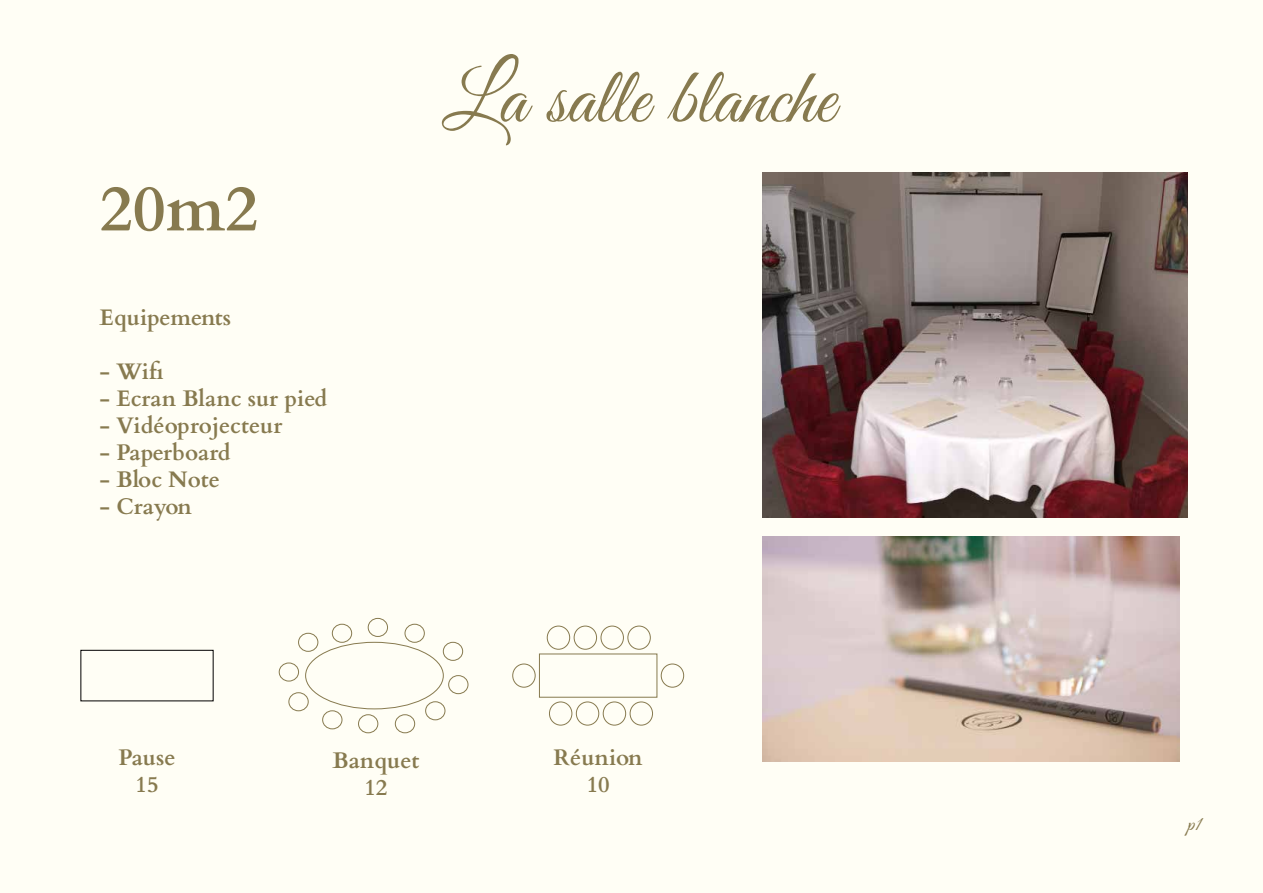
<style>
.page{position:relative;width:1263px;height:893px;background:#fff}
.page>*{position:absolute;margin:0;border:0;box-sizing:border-box;transform-origin:0 0}
.t1{font:79.5px "Great Vibes";color:#877a4f}
.t2{font:700 64.5px "Cardo";color:#877a4f}
.t3{font:700 22.5px/27px "Cardo";color:#877a4f;text-align:center}
.t4{font:21px "Great Vibes";color:#877a4f}
</style>
<div class="page">
<div style="left:1px;top:1px;width:1261px;height:891px;background:#fffef5"></div>
<div style="left:81px;top:650px;width:132px;height:51px;border:1px solid #000"></div>
<svg style="left:279px;top:618px;width:189px;height:115px"></svg>
<img style="left:762px;top:536px;width:417px;height:226px">
<svg style="left:512px;top:626px;width:172px;height:99px"></svg>
<img style="left:762px;top:173px;width:425px;height:344px">
<h2 class="t2" style="left:100px;top:157px;width:160px">20m2</h2>
<p class="t3" style="left:100px;top:302px;width:133px">Equipements</p>
<p class="t3" style="left:100px;top:356px;width:66px">- Wifi</p>
<p class="t3" style="left:100px;top:383px;width:229px">- Ecran Blanc sur pied</p>
<p class="t3" style="left:100px;top:410px;width:184px">- Vidéoprojecteur</p>
<p class="t3" style="left:100px;top:437px;width:132px">- Paperboard</p>
<p class="t3" style="left:100px;top:464px;width:122px">- Bloc Note</p>
<p class="t3" style="left:100px;top:491px;width:94px">- Crayon</p>
<h1 class="t1" style="left:442px;top:54px;width:394px">La salle blanche</h1>
<p class="t3" style="left:119px;top:742px;width:58px">Pause<br>15</p>
<p class="t3" style="left:332px;top:745px;width:89px">Banquet<br>12</p>
<p class="t3" style="left:554px;top:742px;width:91px">Réunion<br>10</p>
<p class="t4" style="left:1187px;top:812px;width:16px">p1</p>
</div>
